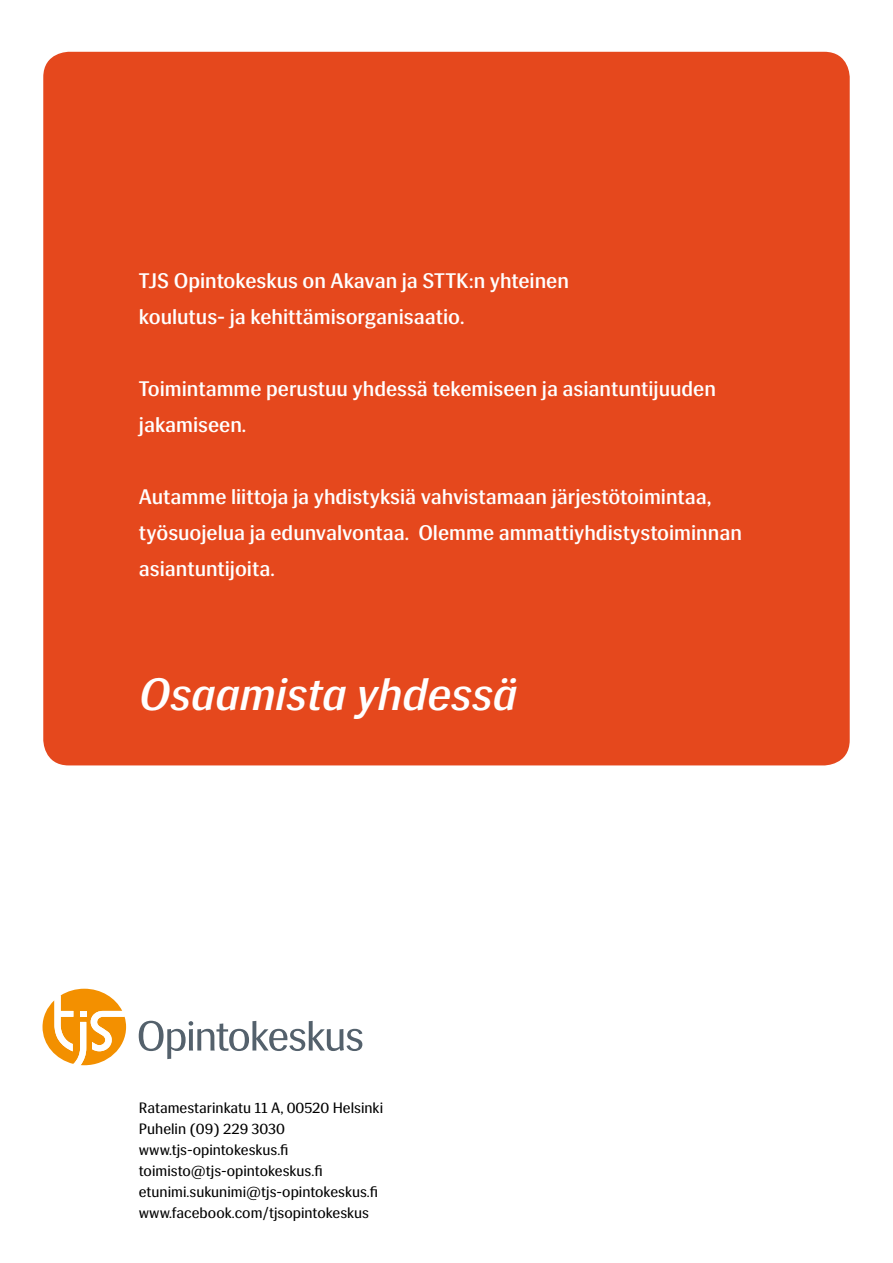
<style>
.page{position:relative;width:893px;height:1263px;background:#fff}
.page>*{position:absolute;margin:0;border:0;box-sizing:border-box;transform-origin:0 0}
.Slogan_takakansi{font:italic 500 45px "Siri";color:#fff}
.Takakannen_teksti{font:500 21px/36px "Siri";color:#fff}
.t1{font:15px "Siri";color:#000}
</style>
<div class="page">
<svg style="left:139px;top:1021px;width:223px;height:38px"></svg>
<svg style="left:43px;top:989px;width:83px;height:76px"></svg>
<div style="left:43px;top:52px;width:807px;height:713px;background:#e5481d;border-radius:26px"></div>
<p class="Takakannen_teksti" style="left:139px;top:263px;width:432px">TJS Opintokeskus on Akavan ja STTK:n yhteinen koulutus- ja kehittämisorganisaatio.</p>
<p class="Takakannen_teksti" style="left:139px;top:371px;width:578px">Toimintamme perustuu yhdessä tekemiseen ja asiantuntijuuden jakamiseen.</p>
<p class="Takakannen_teksti" style="left:139px;top:479px;width:605px">Autamme liittoja ja yhdistyksiä vahvistamaan järjestötoimintaa, työsuojelua ja edunvalvontaa. Olemme ammattiyhdistystoiminnan asiantuntijoita.</p>
<p class="Slogan_takakansi" style="left:139px;top:669px;width:379px">Osaamista yhdessä</p>
<p class="t1" style="left:139px;top:1099px;width:246px">Ratamestarinkatu 11 A, 00520 Helsinki</p>
<p class="t1" style="left:139px;top:1120px;width:148px">Puhelin (09) 229 3030</p>
<p class="t1" style="left:139px;top:1141px;width:151px">www.tjs-opintokeskus.fi</p>
<p class="t1" style="left:139px;top:1162px;width:185px">toimisto@tjs-opintokeskus.fi</p>
<p class="t1" style="left:139px;top:1183px;width:241px">etunimi.sukunimi@tjs-opintokeskus.fi</p>
<p class="t1" style="left:139px;top:1204px;width:232px">www.facebook.com/tjsopintokeskus</p>
</div>
